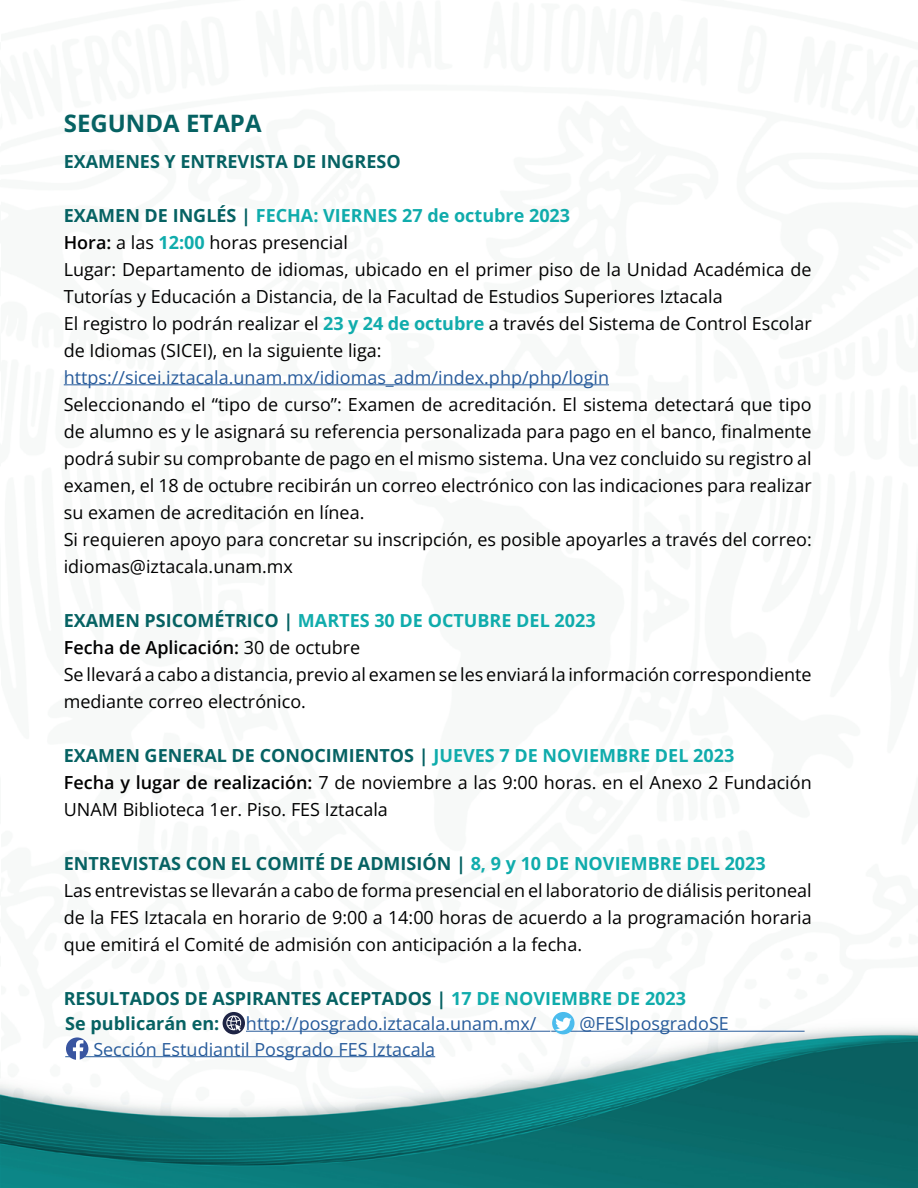
<style>
.page{position:relative;width:918px;height:1188px;background:#fff}
.page>*{position:absolute;margin:0;border:0;box-sizing:border-box;transform-origin:0 0}
.t1{font:700 24px "Open Sans";color:#066263}
.t2{font:18px/27px "Open Sans";color:#000}
.t3{font:18px "Open Sans";color:#275b9b}
.t4{font:700 18px/25.3px "Open Sans";color:#066263}
.s1{font-weight:700;color:#066263}
.s2{font-weight:700;color:#10acac}
.s3{font-weight:600}
.s4{color:#10acac}
</style>
<div class="page">
<img style="left:0;top:384px;width:918px;height:804px">
<hr style="left:64px;top:385px;width:545px;height:1px;background:#275b9b">
<hr style="left:246px;top:1031px;width:304px;height:1px;background:#275b9b">
<hr style="left:551px;top:1031px;width:254px;height:1px;background:#275b9b">
<hr style="left:65px;top:1056px;width:370px;height:1px;background:#275b9b">
<div style="left:223px;top:1012px;width:22px;height:22px;background:#1e2445;border-radius:50%"></div>
<svg style="left:226px;top:1015px;width:15px;height:16px"></svg>
<div style="left:66px;top:1037px;width:22px;height:23px;background:#3955a0;border-radius:50%"></div>
<svg style="left:73px;top:1040px;width:10px;height:20px"></svg>
<div style="left:552px;top:1012px;width:23px;height:22px;background:#4bbced;border-radius:50%"></div>
<svg style="left:555px;top:1018px;width:16px;height:13px"></svg>
<h1 class="t1" style="left:64px;top:106px;width:199px">SEGUNDA ETAPA</h1>
<p class="t4" style="left:64px;top:148px;width:338px">EXAMENES Y ENTREVISTA DE INGRESO</p>
<p class="t2" style="left:64px;top:201px;width:749px"><span class="s1">EXAMEN DE INGLÉS |</span> <span class="s2">FECHA: VIERNES 27 de octubre 2023<br></span><span class="s3">Hora:</span> a las <span class="s2">12:00</span> horas presencial<br>Lugar: Departamento de idiomas, ubicado en el primer piso de la Unidad Académica de Tutorías y Educación a Distancia, de la Facultad de Estudios Superiores Iztacala<br>El registro lo podrán realizar el <span class="s2">23 y 24 de octubre</span> a través del Sistema de Control Escolar de Idiomas (SICEI), en la siguiente liga:</p>
<p class="t3" style="left:64px;top:365px;width:547px">https://sicei.iztacala.unam.mx/idiomas_adm/index.php/php/login</p>
<p class="t2" style="left:64px;top:390px;width:749px">Seleccionando el “tipo de curso”: Examen de acreditación. El sistema detectará que tipo de alumno es y le asignará su referencia personalizada para pago en el banco, finalmente podrá subir su comprobante de pago en el mismo sistema. Una vez concluido su registro al examen, el 18 de octubre recibirán un correo electrónico con las indicaciones para realizar su examen de acreditación en línea.<br>Si requieren apoyo para concretar su inscripción, es posible apoyarles a través del correo: idiomas@iztacala.unam.mx</p>
<p class="t2" style="left:64px;top:606px;width:749px"><span class="s1">EXAMEN PSICOMÉTRICO |</span> <span class="s2">MARTES 30 DE OCTUBRE DEL 2023<br></span><span class="s3">Fecha de Aplicación:</span> 30 de octubre<br>Se llevará a cabo a distancia, previo al examen se les enviará la información correspondiente mediante correo electrónico.</p>
<p class="t2" style="left:64px;top:741px;width:749px"><span class="s1">EXAMEN GENERAL DE CONOCIMIENTOS |</span> <span class="s2">JUEVES 7 DE NOVIEMBRE DEL 2023<br></span><span class="s3">Fecha y lugar de realización:</span> 7 de noviembre a las 9:00 horas. en el Anexo 2 Fundación<br>UNAM Biblioteca 1er. Piso. FES Iztacala</p>
<p class="t2" style="left:64px;top:849px;width:749px"><span class="s1">ENTREVISTAS CON EL COMITÉ DE ADMISIÓN |</span> <span class="s2">8, 9 y 10 DE NOVIEMBRE DEL 2023<br></span>Las entrevistas se llevarán a cabo de forma presencial en el laboratorio de diálisis peritoneal de la FES Iztacala en horario de 9:00 a 14:00 horas de acuerdo a la programación horaria que emitirá el Comité de admisión con anticipación a la fecha.</p>
<p class="t4" style="left:64px;top:985px;width:624px">RESULTADOS DE ASPIRANTES ACEPTADOS | <span class="s4">17 DE NOVIEMBRE DE 2023<br></span>Se publicarán en:</p>
<p class="t3" style="left:246px;top:1011px;width:292px">http://posgrado.iztacala.unam.mx/</p>
<p class="t3" style="left:579px;top:1011px;width:151px">@FESIposgradoSE</p>
<p class="t3" style="left:93px;top:1037px;width:343px">Sección Estudiantil Posgrado FES Iztacala</p>
</div>
